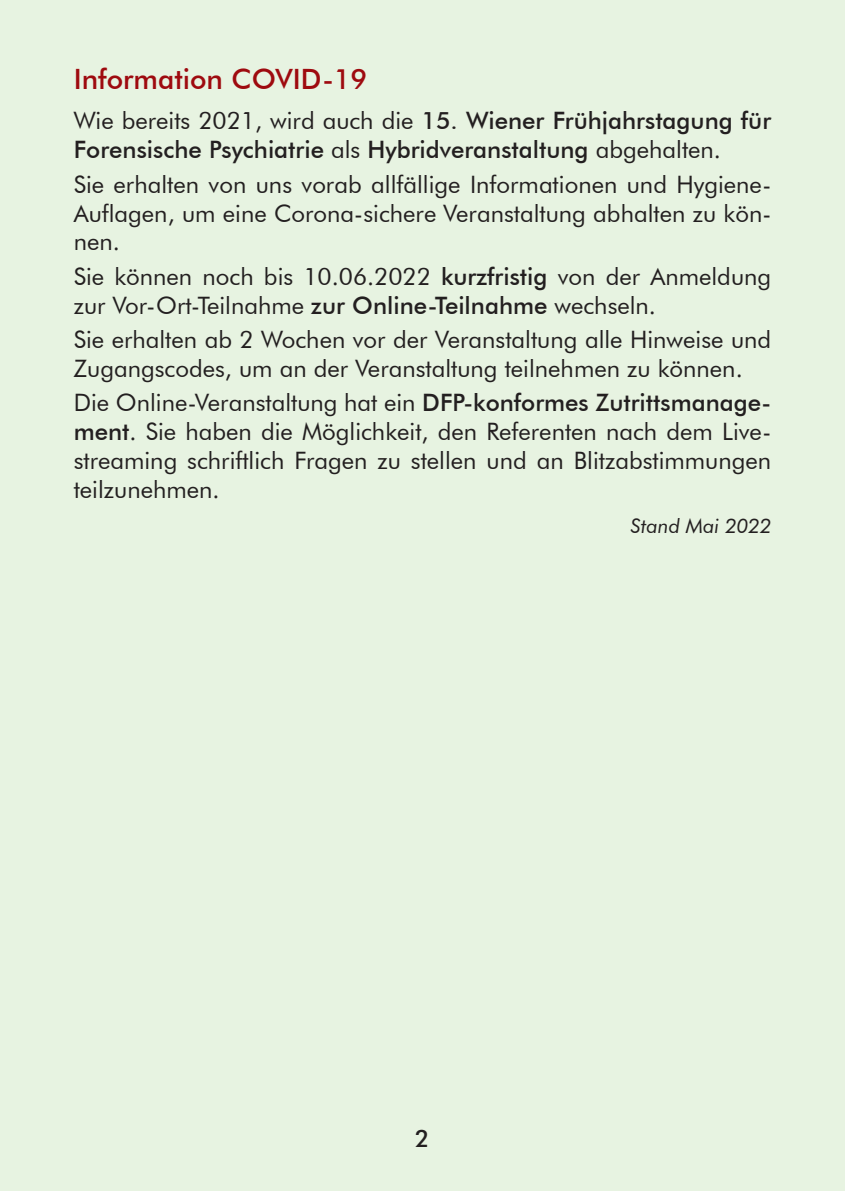
<style>
.page{position:relative;width:845px;height:1191px;background:#e7f3e1}
.page>*{position:absolute;margin:0;border:0;box-sizing:border-box;transform-origin:0 0}
.t1{font:500 28px "Futura BT";color:#9e0a0f}
.t2{font:24px/28.8px "Futura BT";color:#231f20;text-align:justify}
.t3{font:500 24px/28.8px "Futura BT";color:#231f20}
.t4{font:italic 20px "Futura BT";color:#231f20}
.s1{font-weight:400}
.s2{font-weight:500}
</style>
<div class="page">
<p class="t1" style="left:74px;top:62px;width:295px">Information COVID-19</p>
<p class="t3" style="left:74px;top:106px;width:699px"><span class="s1">Wie bereits 2021, wird auch die</span> 15. Wiener Frühjahrstagung für<br>Forensische Psychiatrie <span class="s1">als</span> Hybridveranstaltung <span class="s1">abgehalten.</span></p>
<p class="t2" style="left:74px;top:170px;width:699px">Sie erhalten von uns vorab allfällige Informationen und Hygiene-Auflagen, um eine Corona-sichere Veranstaltung abhalten zu kön&shy;nen.</p>
<p class="t2" style="left:74px;top:262px;width:699px">Sie können noch bis 10.06.2022 <span class="s2">kurzfristig</span> von der Anmeldung zur Vor-Ort-Teilnahme <span class="s2">zur Online-Teilnahme</span> wechseln.</p>
<p class="t2" style="left:74px;top:325px;width:699px">Sie erhalten ab 2 Wochen vor der Veranstaltung alle Hinweise und<br>Zugangscodes, um an der Veranstaltung teilnehmen zu können.</p>
<p class="t2" style="left:74px;top:388px;width:699px">Die Online-Veranstaltung hat ein <span class="s2">DFP-konformes Zutrittsmanage&shy;ment</span>. Sie haben die Möglichkeit, den Referenten nach dem Live&shy;streaming schriftlich Fragen zu stellen und an Blitzabstimmungen teilzunehmen.</p>
<p class="t4" style="left:631px;top:514px;width:142px">Stand Mai 2022</p>
<p class="t3" style="left:415px;top:1123px;width:16px">2</p>
</div>
